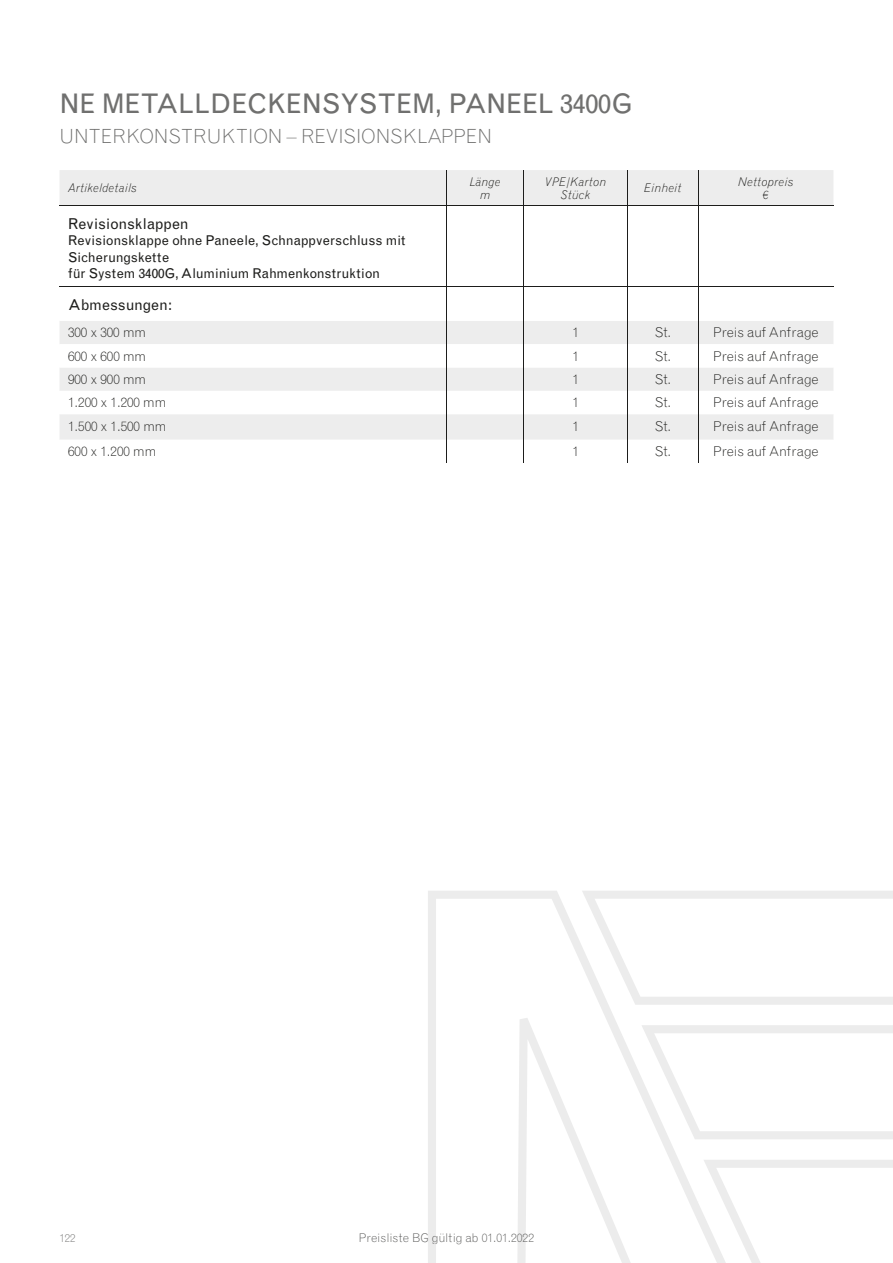
<style>
.page{position:relative;width:893px;height:1263px;background:#fff}
.page>*{position:absolute;margin:0;border:0;box-sizing:border-box;transform-origin:0 0}
.t1{font:27px "Grotesque MT Std";letter-spacing:-.005em;color:#70706f}
.t2{font:300 19.5px "Grotesque MT Std";letter-spacing:-.005em;color:#70706f}
.t3{font:15px "Grotesque MT Std";letter-spacing:-.005em;color:#1d1d1b}
.t4{font:300 13.5px "Grotesque MT Std";color:#1d1d1b}
.t5{font:13.5px/16.5px "Grotesque MT Std";color:#1d1d1b}
.t6{font:italic 300 12px/13.5px "Grotesque MT Std";color:#1d1d1b;text-align:center}
.t7{font:300 12px "Grotesque MT Std";color:#525251}
.t8{font:italic 300 12px/13.5px "Grotesque MT Std";letter-spacing:.02em;color:#1d1d1b;text-align:center}
.t9{font:300 11.25px "Grotesque MT Std";color:#70706f}
</style>
<div class="page">
<div style="left:60px;top:170px;width:773px;height:35px;background:#ededed"></div>
<svg style="left:60px;top:206px;width:773px;height:257px"></svg>
<hr style="left:524px;top:170px;width:1px;height:35px;background:#1d1d1b">
<hr style="left:627px;top:170px;width:1px;height:35px;background:#1d1d1b">
<hr style="left:698px;top:170px;width:1px;height:35px;background:#1d1d1b">
<hr style="left:524px;top:205px;width:1px;height:81px;background:#1d1d1b">
<hr style="left:446px;top:170px;width:1px;height:35px;background:#1d1d1b">
<hr style="left:524px;top:287px;width:1px;height:34px;background:#1d1d1b">
<hr style="left:627px;top:287px;width:1px;height:34px;background:#1d1d1b">
<hr style="left:698px;top:287px;width:1px;height:34px;background:#1d1d1b">
<svg style="left:524px;top:321px;width:1px;height:142px"></svg>
<svg style="left:627px;top:321px;width:1px;height:142px"></svg>
<svg style="left:698px;top:321px;width:1px;height:142px"></svg>
<hr style="left:627px;top:205px;width:1px;height:81px;background:#1d1d1b">
<hr style="left:698px;top:205px;width:1px;height:81px;background:#1d1d1b">
<hr style="left:60px;top:205px;width:278px;height:1px;background:#1d1d1b">
<hr style="left:338px;top:205px;width:108px;height:1px;background:#1d1d1b">
<hr style="left:446px;top:205px;width:78px;height:1px;background:#1d1d1b">
<hr style="left:524px;top:205px;width:104px;height:1px;background:#1d1d1b">
<hr style="left:628px;top:205px;width:70px;height:1px;background:#1d1d1b">
<hr style="left:698px;top:205px;width:135px;height:1px;background:#1d1d1b">
<hr style="left:446px;top:205px;width:1px;height:81px;background:#1d1d1b">
<hr style="left:446px;top:287px;width:1px;height:34px;background:#1d1d1b">
<svg style="left:446px;top:321px;width:1px;height:142px"></svg>
<hr style="left:60px;top:286px;width:278px;height:1px;background:#1d1d1b">
<hr style="left:338px;top:286px;width:108px;height:1px;background:#1d1d1b">
<hr style="left:446px;top:286px;width:78px;height:1px;background:#1d1d1b">
<hr style="left:524px;top:286px;width:104px;height:1px;background:#1d1d1b">
<hr style="left:628px;top:286px;width:70px;height:1px;background:#1d1d1b">
<hr style="left:698px;top:286px;width:135px;height:1px;background:#1d1d1b">
<svg style="left:428px;top:891px;width:275px;height:372px"></svg>
<svg style="left:428px;top:1233px;width:98px;height:11px"></svg>
<svg style="left:582px;top:891px;width:311px;height:114px"></svg>
<svg style="left:703px;top:1160px;width:190px;height:103px"></svg>
<svg style="left:641px;top:1025px;width:252px;height:114px"></svg>
<h1 class="t1" style="left:60px;top:88px;width:575px">NE METALLDECKENSYSTEM, PANEEL 3400G</h1>
<h2 class="t2" style="left:60px;top:124px;width:434px">UNTERKONSTRUKTION – REVISIONSKLAPPEN</h2>
<p class="t6" style="left:68px;top:181px;width:70px">Artikeldetails</p>
<p class="t6" style="left:470px;top:175px;width:32px">Länge m</p>
<p class="t6" style="left:545px;top:175px;width:63px">VPE/Karton<br>Stück</p>
<p class="t6" style="left:644px;top:181px;width:39px">Einheit</p>
<p class="t8" style="left:738px;top:175px;width:57px">Nettopreis €</p>
<p class="t3" style="left:68px;top:215px;width:122px">Revisionsklappen</p>
<p class="t5" style="left:68px;top:232px;width:339px">Revisionsklappe ohne Paneele, Schnappverschluss mit<br>Sicherungskette<br>für System 3400G, Aluminium Rahmenkonstruktion</p>
<p class="t3" style="left:68px;top:296px;width:106px">Abmessungen:</p>
<p class="t4" style="left:68px;top:324px;width:80px">300 x 300 mm</p>
<p class="t4" style="left:572px;top:324px;width:8px">1</p>
<p class="t4" style="left:655px;top:324px;width:18px">St.</p>
<p class="t4" style="left:713px;top:324px;width:107px">Preis auf Anfrage</p>
<p class="t4" style="left:68px;top:348px;width:80px">600 x 600 mm</p>
<p class="t4" style="left:572px;top:348px;width:8px">1</p>
<p class="t4" style="left:655px;top:348px;width:18px">St.</p>
<p class="t4" style="left:713px;top:348px;width:107px">Preis auf Anfrage</p>
<p class="t4" style="left:68px;top:371px;width:80px">900 x 900 mm</p>
<p class="t4" style="left:573px;top:371px;width:8px">1</p>
<p class="t4" style="left:655px;top:371px;width:18px">St.</p>
<p class="t4" style="left:713px;top:371px;width:107px">Preis auf Anfrage</p>
<p class="t4" style="left:68px;top:394px;width:100px">1.200 x 1.200 mm</p>
<p class="t4" style="left:573px;top:394px;width:8px">1</p>
<p class="t4" style="left:655px;top:394px;width:18px">St.</p>
<p class="t4" style="left:713px;top:394px;width:107px">Preis auf Anfrage</p>
<p class="t4" style="left:68px;top:418px;width:100px">1.500 x 1.500 mm</p>
<p class="t4" style="left:573px;top:418px;width:8px">1</p>
<p class="t4" style="left:655px;top:418px;width:18px">St.</p>
<p class="t4" style="left:713px;top:418px;width:107px">Preis auf Anfrage</p>
<p class="t4" style="left:68px;top:443px;width:90px">600 x 1.200 mm</p>
<p class="t4" style="left:573px;top:443px;width:8px">1</p>
<p class="t4" style="left:655px;top:443px;width:18px">St.</p>
<p class="t4" style="left:713px;top:443px;width:107px">Preis auf Anfrage</p>
<p class="t9" style="left:60px;top:1231px;width:18px">122</p>
<p class="t7" style="left:359px;top:1230px;width:177px">Preisliste BG gültig ab 01.01.2022</p>
</div>
